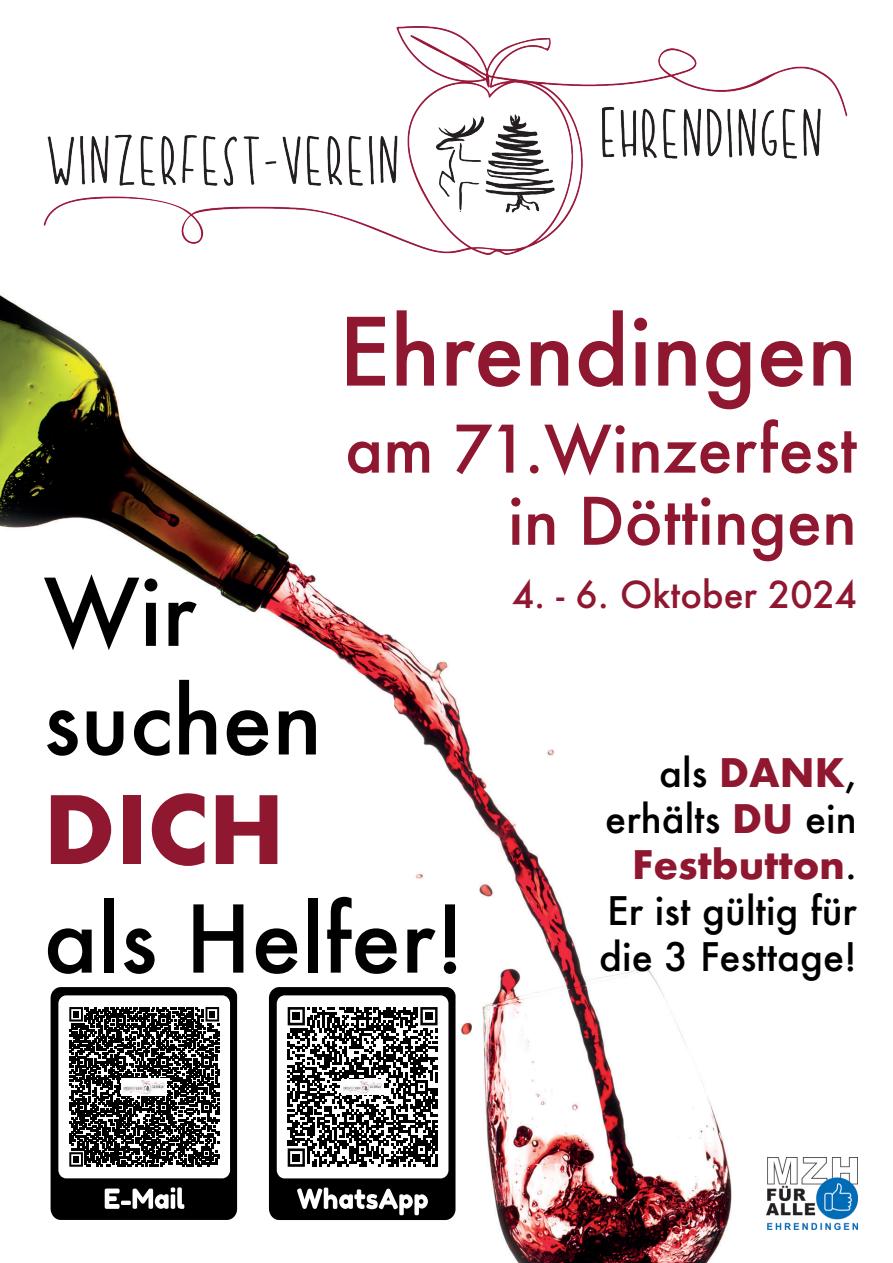
<style>
.page{position:relative;width:893px;height:1263px;background:#fff}
.page>*{position:absolute;margin:0;border:0;box-sizing:border-box;transform-origin:0 0}
.t1{font:500 91.2px "Futura";color:#8f1730}
.t2{font:700 91.2px "Futura";color:#8f1730}
.t3{font:500 90.45px "Futura";color:#000001}
.t4{font:500 63.6px/72.2px "Futura";color:#8f1730;text-align:right}
.t5{font:500 38.25px/45.9px "Futura";color:#000001;text-align:right}
.t6{font:500 36.15px "Futura";color:#8f1730}
.s1{font-weight:700;color:#8f1730}
</style>
<div class="page">
<img style="left:1px;top:295px;width:830px;height:968px">
<img style="left:0;top:26px;width:848px;height:269px">
<img style="left:767px;top:1157px;width:90px;height:72px">
<svg style="left:51px;top:987px;width:187px;height:233px"></svg>
<img style="left:122px;top:1078px;width:45px;height:17px">
<svg style="left:269px;top:987px;width:187px;height:233px"></svg>
<img style="left:342px;top:1079px;width:41px;height:16px">
<h1 class="t1" style="left:339px;top:289px;width:520px">Ehrendingen</h1>
<h3 class="t4" style="left:345px;top:412px;width:513px">am 71.Winzerfest in Döttingen</h3>
<h2 class="t3" style="left:44px;top:550px;width:154px">Wir</h2>
<p class="t6" style="left:512px;top:570px;width:347px">4. - 6. Oktober 2024</p>
<h2 class="t3" style="left:44px;top:659px;width:280px">suchen</h2>
<h1 class="t2" style="left:44px;top:764px;width:242px">DICH</h1>
<h2 class="t3" style="left:44px;top:877px;width:423px">als Helfer!</h2>
<p class="t5" style="left:599px;top:749px;width:259px">als <span class="s1">DANK</span>, erhälts <span class="s1">DU</span> ein<br><span class="s1">Festbutton</span>.<br>Er ist gültig für die 3 Festtage!</p>
</div>
